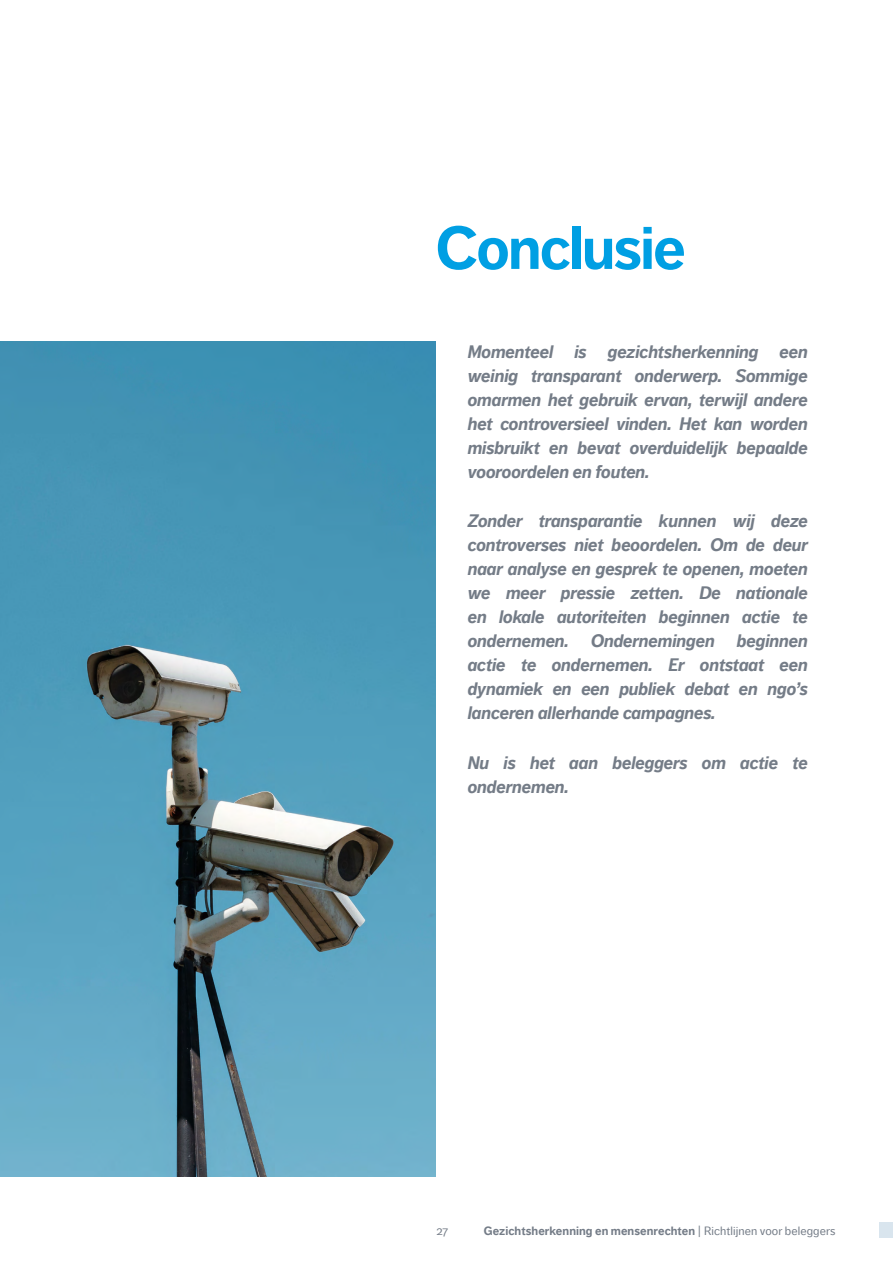
<style>
.page{position:relative;width:893px;height:1263px;background:#fff}
.page>*{position:absolute;margin:0;border:0;box-sizing:border-box;transform-origin:0 0}
.t1{font:700 60px "Dagny Web W03";letter-spacing:-.03em;color:#009fe3}
.t2{font:italic 700 18px/24px "Dagny Web W03";letter-spacing:-.01em;color:#747c87;text-align:justify}
.t3{font:700 12px "Dagny Web W03";letter-spacing:.005em;color:#747c87}
.t4{font:12px "Dagny Web W03";color:#747c87}
.s1{font-weight:400}
</style>
<div class="page">
<div style="left:879px;top:1222px;width:14px;height:16px;background:#d9e5ee"></div>
<img style="left:0;top:341px;width:436px;height:836px">
<h1 class="t1" style="left:436px;top:213px;width:251px">Conclusie</h1>
<p class="t2" style="left:468px;top:340px;width:342px">Momenteel is gezichtsherkenning een weinig transparant onderwerp. Sommige omarmen het gebruik ervan, terwijl andere het controversieel vinden. Het kan worden misbruikt en bevat overduidelijk bepaalde vooroordelen en fouten.</p>
<p class="t2" style="left:468px;top:509px;width:342px">Zonder transparantie kunnen wij deze controverses niet beoordelen. Om de deur naar analyse en gesprek te openen, moeten we meer pressie zetten. De nationale en lokale autoriteiten beginnen actie te ondernemen. Ondernemingen beginnen actie te ondernemen. Er ontstaat een dynamiek en een publiek debat en ngo’s lanceren allerhande campagnes.</p>
<p class="t2" style="left:468px;top:750px;width:342px">Nu is het aan beleggers om actie te ondernemen.</p>
<p class="t4" style="left:436px;top:1223px;width:13px">27</p>
<p class="t3" style="left:484px;top:1223px;width:353px">Gezichtsherkenning en mensenrechten <span class="s1">| Richtlijnen voor beleggers</span></p>
</div>
